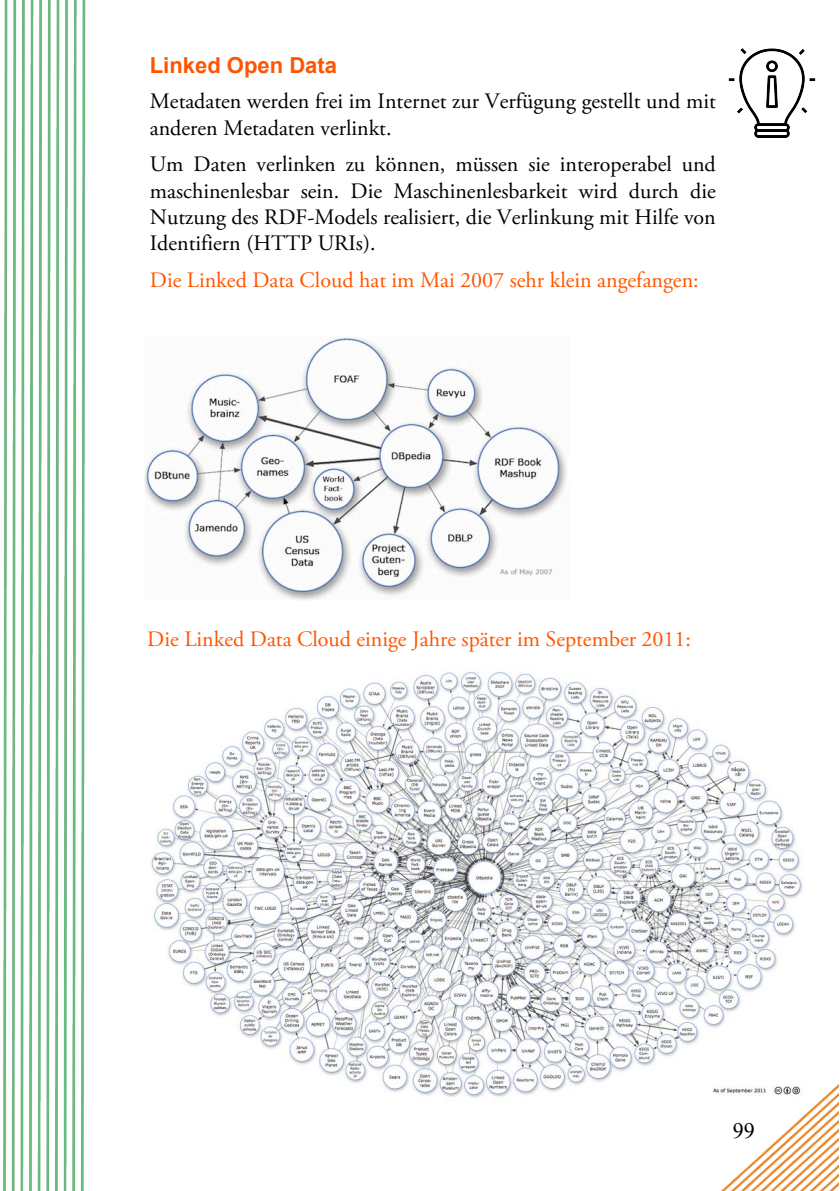
<style>
.page{position:relative;width:840px;height:1191px;background:#fff}
.page>*{position:absolute;margin:0;border:0;box-sizing:border-box;transform-origin:0 0}
.t1{font:22px/26.4px "Adobe Garamond Pro";color:#000}
.t2{font:22px "Adobe Garamond Pro";color:#f50}
.t3{font:700 22px "Arial";color:#f50}
.t4{font:22px "Times New Roman";color:#000}
</style>
<div class="page">
<img style="left:144px;top:337px;width:423px;height:263px">
<img style="left:151px;top:668px;width:652px;height:430px">
<img style="left:728px;top:49px;width:87px;height:89px">
<img style="left:3px;top:0;width:83px;height:1191px">
<img style="left:708px;top:1062px;width:130px;height:129px">
<p class="t3" style="left:150px;top:50px;width:189px">Linked Open Data</p>
<p class="t1" style="left:150px;top:89px;width:567px">Metadaten werden frei im Internet zur Verfügung gestellt und mit anderen Metadaten verlinkt.</p>
<p class="t1" style="left:150px;top:152px;width:567px;text-align:justify">Um Daten verlinken zu können, müssen sie interoperabel und maschinenlesbar sein. Die Maschinenlesbarkeit wird durch die Nutzung des RDF-Models realisiert, die Verlinkung mit Hilfe von Identifiern (HTTP URIs).</p>
<p class="t2" style="left:150px;top:266px;width:550px">Die Linked Data Cloud hat im Mai 2007 sehr klein angefangen:</p>
<p class="t2" style="left:147px;top:626px;width:545px">Die Linked Data Cloud einige Jahre später im September 2011:</p>
<p class="t4" style="left:732px;top:1115px;width:23px">99</p>
</div>
